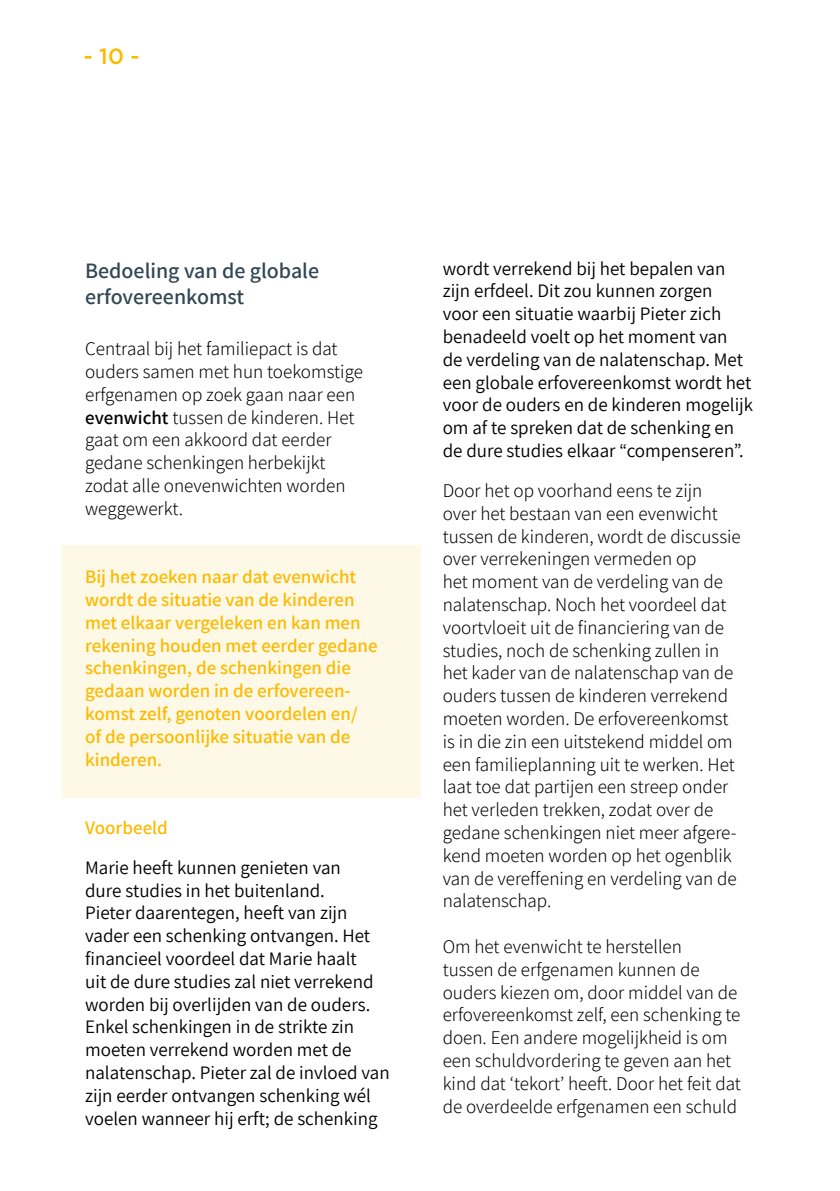
<style>
.page{position:relative;width:840px;height:1191px;background:#fff}
.page>*{position:absolute;margin:0;border:0;box-sizing:border-box;transform-origin:0 0}
.t1{font:600 22px/26.4px "Assistant";color:#314853}
.t2{font:500 22px "Gotham";color:#fbba00}
.t3{font:300 19px/22.8px "Assistant";color:#000}
.t4{font:19px/22.8px "Assistant";color:#000}
.t5{font:600 19px/22.8px "Assistant";color:#fbba00}
.s1{font-weight:600}
</style>
<div class="page">
<hr style="left:839px;top:683px;width:1px;height:451px;background:#fbba00">
<div style="left:62px;top:545px;width:358px;height:252px;background:#fef8e6"></div>
<p class="t2" style="left:84px;top:42px;width:57px">- 10 -</p>
<p class="t1" style="left:85px;top:256px;width:235px">Bedoeling van de globale erfovereenkomst</p>
<p class="t3" style="left:85px;top:336px;width:279px">Centraal bij het familiepact is dat ouders samen met hun toekomstige erfgenamen op zoek gaan naar een <span class="s1">evenwicht</span> tussen de kinderen. Het gaat om een akkoord dat eerder gedane schenkingen herbekijkt zodat alle onevenwichten worden weggewerkt.</p>
<p class="t5" style="left:85px;top:564px;width:294px">Bij het zoeken naar dat evenwicht wordt de situatie van de kinderen met elkaar vergeleken en kan men rekening houden met eerder gedane schenkingen, de schenkingen die gedaan worden in de erfovereen&shy;komst zelf, genoten voordelen en/ of de persoonlijke situatie van de kinderen.</p>
<p class="t5" style="left:85px;top:815px;width:84px">Voorbeeld</p>
<p class="t4" style="left:85px;top:855px;width:306px">Marie heeft kunnen genieten van<br>dure studies in het buitenland.<br>Pieter daarentegen, heeft van zijn vader een schenking ontvangen. Het financieel voordeel dat Marie haalt<br>uit de dure studies zal niet verrekend worden bij overlijden van de ouders.<br>Enkel schenkingen in de strikte zin moeten verrekend worden met de nalatenschap. Pieter zal de invloed van zijn eerder ontvangen schenking wél voelen wanneer hij erft; de schenking</p>
<p class="t4" style="left:442px;top:256px;width:312px">wordt verrekend bij het bepalen van zijn erfdeel. Dit zou kunnen zorgen<br>voor een situatie waarbij Pieter zich benadeeld voelt op het moment van<br>de verdeling van de nalatenschap. Met een globale erfovereenkomst wordt het voor de ouders en de kinderen mogelijk om af te spreken dat de schenking en de dure studies elkaar “compenseren”.</p>
<p class="t3" style="left:442px;top:478px;width:299px">Door het op voorhand eens te zijn over het bestaan van een evenwicht tussen de kinderen, wordt de discussie over verrekeningen vermeden op<br>het moment van de verdeling van de nalatenschap. Noch het voordeel dat voortvloeit uit de financiering van de studies, noch de schenking zullen in het kader van de nalatenschap van de ouders tussen de kinderen verrekend moeten worden. De erfovereenkomst is in die zin een uitstekend middel om een familieplanning uit te werken. Het laat toe dat partijen een streep onder het verleden trekken, zodat over de gedane schenkingen niet meer afgere&shy;kend moeten worden op het ogenblik van de vereffening en verdeling van de nalatenschap.</p>
<p class="t3" style="left:442px;top:934px;width:299px">Om het evenwicht te herstellen<br>tussen de erfgenamen kunnen de ouders kiezen om, door middel van de erfovereenkomst zelf, een schenking te doen. Een andere mogelijkheid is om een schuldvordering te geven aan het kind dat ‘tekort’ heeft. Door het feit dat de overdeelde erfgenamen een schuld</p>
</div>
